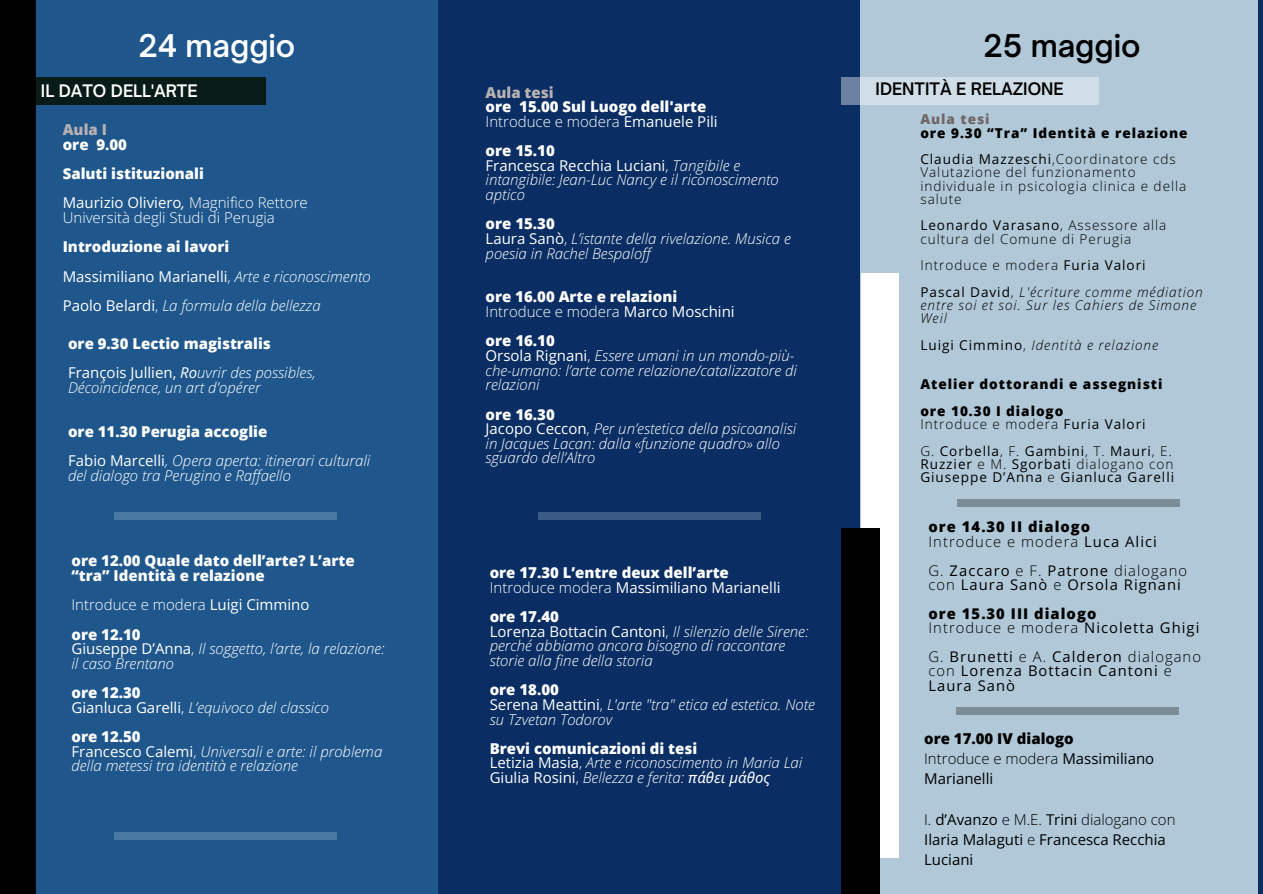
<style>
.page{position:relative;width:1263px;height:894px;background:#fff}
.page>*{position:absolute;margin:0;border:0;box-sizing:border-box;transform-origin:0 0}
.t1{font:600 30px "Open Sauce One";color:#fff}
.t2{font:600 30px "Open Sauce One";color:#000}
.t3{font:600 16.5px "Open Sauce One";color:#000}
.t4{font:600 16.5px "Open Sauce One";color:#fff}
.t5{font:italic 300 15px/14.5px "Open Sans Hebrew";color:#fff}
.t6{font:800 15px/14.5px "Open Sans";color:#fff}
.t7{font:300 15px/14.5px "Open Sans Hebrew";color:#fff}
.t8{font:15px/20.2px "Open Sans Hebrew";color:#000}
.t9{font:15px "Open Sans Hebrew";color:#fff}
.t10{font:800 15px "Open Sans";color:#000}
.t11{font:800 15px "Open Sans";color:#b9b1b2}
.t12{font:14.7px/14.4px "Open Sans Hebrew";letter-spacing:.07em;color:#000}
.t13{font:300 14.7px "Open Sans Hebrew";letter-spacing:.07em;color:#000}
.t14{font:800 14.7px "Open Sans";letter-spacing:.07em;color:#000}
.t15{font:300 13.65px/13.2px "Open Sans Hebrew";letter-spacing:.07em;color:#000}
.t16{font:italic 300 13.65px/13.2px "Open Sans Hebrew";letter-spacing:.07em;color:#000}
.t17{font:13.65px/13.2px "Open Sans Hebrew";letter-spacing:.07em;color:#000}
.t18{font:800 13.65px "Open Sans";letter-spacing:.07em;color:#000}
.t19{font:800 13.65px "Open Sans";letter-spacing:.07em;color:#716667}
.s1{font-weight:400}
.s2{font-weight:400;font-style:normal}
.s3{font-style:normal}
.s4{font-weight:300}
.s5{font-weight:400;font-style:italic}
.s6{font-weight:300;font-style:italic}
.s7{font-family:"Noto Sans";font-weight:400}
</style>
<div class="page">
<div style="left:0;top:0;width:1263px;height:893px;background:#0a2e63"></div>
<div style="left:36px;top:0;width:402px;height:893px;background:#1f578d"></div>
<div style="left:861px;top:0;width:397px;height:893px;background:#b0c8d8"></div>
<div style="left:862px;top:274px;width:37px;height:583px;background:#fff"></div>
<svg style="left:841px;top:77px;width:258px;height:27px;background:#c7d7e1"></svg>
<div style="left:841px;top:528px;width:38px;height:365px;background:#000"></div>
<div style="left:6px;top:77px;width:259px;height:27px;background:#081b17"></div>
<div style="left:114px;top:832px;width:223px;height:8px;background:#4978a3"></div>
<div style="left:538px;top:512px;width:223px;height:7px;background:#3a5b85"></div>
<div style="left:0;top:0;width:36px;height:893px;background:#000"></div>
<div style="left:114px;top:512px;width:223px;height:7px;background:#4978a3"></div>
<div style="left:957px;top:499px;width:222px;height:8px;background:#7c8d98"></div>
<div style="left:956px;top:706px;width:223px;height:8px;background:#7c8d98"></div>
<p class="t1" style="left:138px;top:27px;width:158px">24 maggio</p>
<p class="t2" style="left:983px;top:27px;width:158px">25 maggio</p>
<p class="t4" style="left:41px;top:81px;width:158px">IL DATO DELL'ARTE</p>
<p class="t3" style="left:875px;top:78px;width:190px">IDENTITÀ E RELAZIONE</p>
<p class="t11" style="left:486px;top:81px;width:70px">Aula tesi</p>
<p class="t6" style="left:486px;top:99px;width:222px">ore 15.00 Sul Luogo dell'arte</p>
<p class="t7" style="left:486px;top:114px;width:234px">Introduce e modera <span class="s1">Emanuele Pili</span></p>
<p class="t6" style="left:486px;top:143px;width:71px">ore 15.10</p>
<p class="t5" style="left:486px;top:158px;width:295px"><span class="s2">Francesca Recchia Luciani</span><span class="s3">,</span> Tangibile e intangibile: Jean-Luc Nancy e il riconoscimento aptico</p>
<p class="t6" style="left:486px;top:216px;width:71px">ore 15.30</p>
<p class="t5" style="left:486px;top:231px;width:307px"><span class="s2">Laura Sanò</span><span class="s3">,</span> L’istante della rivelazione. Musica e poesia in Rachel Bespaloff</p>
<p class="t6" style="left:486px;top:289px;width:193px">ore 16.00 Arte e relazioni</p>
<p class="t7" style="left:486px;top:304px;width:251px">Introduce e modera <span class="s1">Marco Moschini</span></p>
<p class="t6" style="left:486px;top:333px;width:71px">ore 16.10</p>
<p class="t5" style="left:486px;top:348px;width:313px"><span class="s2">Orsola Rignani</span><span class="s3">,</span> Essere umani in un mondo-più&shy;che-umano: l’arte come relazione/catalizzatore di relazioni</p>
<p class="t6" style="left:486px;top:406px;width:71px">ore 16.30</p>
<p class="t5" style="left:486px;top:421px;width:312px"><span class="s2">Jacopo Ceccon</span><span class="s3">,</span> Per un’estetica della psicoanalisi in Jacques Lacan: dalla «funzione quadro» allo sguardo dell’Altro</p>
<p class="t19" style="left:920px;top:110px;width:71px">Aula tesi</p>
<p class="t18" style="left:920px;top:123px;width:269px">ore 9.30 “Tra” Identità e relazione</p>
<p class="t15" style="left:920px;top:152px;width:267px"><span class="s1">Claudia Mazzeschi</span>,Coordinatore cds<br>Valutazione del funzionamento individuale in psicologia clinica e della salute</p>
<p class="t15" style="left:920px;top:218px;width:248px"><span class="s1">Leonardo Varasano</span>, Assessore alla cultura del Comune di Perugia</p>
<p class="t15" style="left:920px;top:258px;width:227px">Introduce e modera <span class="s1">Furia Valori</span></p>
<p class="t16" style="left:920px;top:284px;width:284px"><span class="s2">Pascal David</span><span class="s3">,</span> L'écriture comme médiation entre soi et soi. Sur les Cahiers de Simone<br>Weil</p>
<p class="t16" style="left:920px;top:337px;width:239px"><span class="s2">Luigi Cimmino</span><span class="s3">,</span> Identità e relazione</p>
<p class="t18" style="left:920px;top:374px;width:244px">Atelier dottorandi e assegnisti</p>
<p class="t18" style="left:920px;top:401px;width:145px">ore 10.30 I dialogo</p>
<p class="t15" style="left:920px;top:417px;width:227px">Introduce e modera <span class="s1">Furia Valori</span></p>
<p class="t17" style="left:920px;top:443px;width:255px"><span class="s4">G.</span> Corbella<span class="s4">, F.</span> Gambini<span class="s4">, T.</span> Mauri<span class="s4">, E.<br></span>Ruzzier <span class="s4">e M.</span> Sgorbati <span class="s4">dialogano con<br></span>Giuseppe D’Anna <span class="s4">e</span> Gianluca Garelli</p>
<p class="t11" style="left:63px;top:119px;width:46px">Aula I</p>
<p class="t6" style="left:63px;top:137px;width:66px">ore 9.00</p>
<p class="t6" style="left:63px;top:166px;width:143px">Saluti istituzionali</p>
<p class="t7" style="left:63px;top:195px;width:246px"><span class="s1">Maurizio Oliviero</span><span class="s5">,</span> Magnifico Rettore<br>Università degli Studi di Perugia</p>
<p class="t6" style="left:63px;top:239px;width:168px">Introduzione ai lavori</p>
<p class="t9" style="left:63px;top:265px;width:310px">Massimiliano Marianelli<span class="s4">,</span> <span class="s6">Arte e riconoscimento</span></p>
<p class="t5" style="left:63px;top:297px;width:259px"><span class="s2">Paolo Belardi</span><span class="s3">,</span> La formula della bellezza</p>
<p class="t6" style="left:68px;top:336px;width:204px">ore 9.30 Lectio magistralis</p>
<p class="t5" style="left:68px;top:365px;width:249px"><span class="s2">François Jullien,</span> <span class="s1">Ro</span>uvrir des possibles,<br>Décoïncidence, un art d'opérer</p>
<p class="t6" style="left:68px;top:423px;width:201px">ore 11.30 Perugia accoglie</p>
<p class="t5" style="left:68px;top:453px;width:304px"><span class="s2">Fabio Marcelli</span>, Opera aperta: itinerari culturali del dialogo tra Perugino e Raffaello</p>
<p class="t6" style="left:71px;top:553px;width:285px">ore 12.00 Quale dato dell’arte? L’arte “tra” Identità e relazione</p>
<p class="t7" style="left:71px;top:597px;width:240px">Introduce e modera <span class="s1">Luigi Cimmino</span></p>
<p class="t6" style="left:71px;top:626px;width:71px">ore 12.10</p>
<p class="t5" style="left:71px;top:641px;width:315px"><span class="s2">Giuseppe D’Anna</span><span class="s3">,</span> Il soggetto, l’arte, la relazione: il caso Brentano</p>
<p class="t6" style="left:71px;top:684px;width:71px">ore 12.30</p>
<p class="t5" style="left:71px;top:699px;width:259px"><span class="s2">Gianluca Garelli</span><span class="s3">,</span> L’equivoco del classico</p>
<p class="t6" style="left:71px;top:728px;width:71px">ore 12.50</p>
<p class="t5" style="left:71px;top:743px;width:312px"><span class="s2">Francesco Calemi</span><span class="s3">,</span> Universali e arte: il problema della metessi tra identità e relazione</p>
<p class="t6" style="left:490px;top:565px;width:241px">ore 17.30 L’entre deux dell’arte</p>
<p class="t9" style="left:490px;top:576px;width:292px"><span class="s4">Introduce modera</span> Massimiliano Marianelli</p>
<p class="t6" style="left:490px;top:608px;width:71px">ore 17.40</p>
<p class="t5" style="left:490px;top:623px;width:320px"><span class="s2">Lorenza Bottacin Cantoni</span><span class="s3">,</span> Il silenzio delle Sirene: perché abbiamo ancora bisogno di raccontare storie alla fine della storia</p>
<p class="t6" style="left:490px;top:682px;width:71px">ore 18.00</p>
<p class="t5" style="left:490px;top:696px;width:327px"><span class="s2">Serena Meattini</span><span class="s3">,</span> L'arte "tra" etica ed estetica. Note su Tzvetan Todorov</p>
<p class="t6" style="left:490px;top:740px;width:209px">Brevi comunicazioni di tesi</p>
<p class="t5" style="left:490px;top:755px;width:314px"><span class="s2">Letizia Masia</span><span class="s3">,</span> Arte e riconoscimento in Maria Lai</p>
<p class="t5" style="left:490px;top:769px;width:282px"><span class="s2">Giulia Rosini</span><span class="s3">,</span> Bellezza e ferita: <span class="s7">πάθει μάθος</span></p>
<p class="t14" style="left:928px;top:516px;width:163px">ore 14.30 II dialogo</p>
<p class="t13" style="left:928px;top:531px;width:230px">Introduce e modera <span class="s1">Luca Alici</span></p>
<p class="t12" style="left:928px;top:562px;width:260px"><span class="s4">G.</span> Zaccaro <span class="s4">e F.</span> Patrone <span class="s4">dialogano con</span> Laura Sanò <span class="s4">e</span> Orsola Rignani</p>
<p class="t14" style="left:928px;top:603px;width:169px">ore 15.30 III dialogo</p>
<p class="t13" style="left:928px;top:617px;width:272px">Introduce e modera <span class="s1">Nicoletta Ghigi</span></p>
<p class="t12" style="left:928px;top:649px;width:274px"><span class="s4">G.</span> Brunetti <span class="s4">e A.</span> Calderon <span class="s4">dialogano con</span> Lorenza Bottacin Cantoni <span class="s4">e<br></span>Laura Sanò</p>
<p class="t10" style="left:924px;top:727px;width:151px">ore 17.00 IV dialogo</p>
<p class="t8" style="left:924px;top:747px;width:232px"><span class="s4">Introduce e modera</span> Massimiliano<br>Marianelli</p>
<p class="t8" style="left:924px;top:808px;width:253px"><span class="s4">I.</span> d’Avanzo <span class="s4">e M.E.</span> Trini <span class="s4">dialogano con<br></span>Ilaria Malaguti <span class="s4">e</span> Francesca Recchia<br>Luciani</p>
</div>
